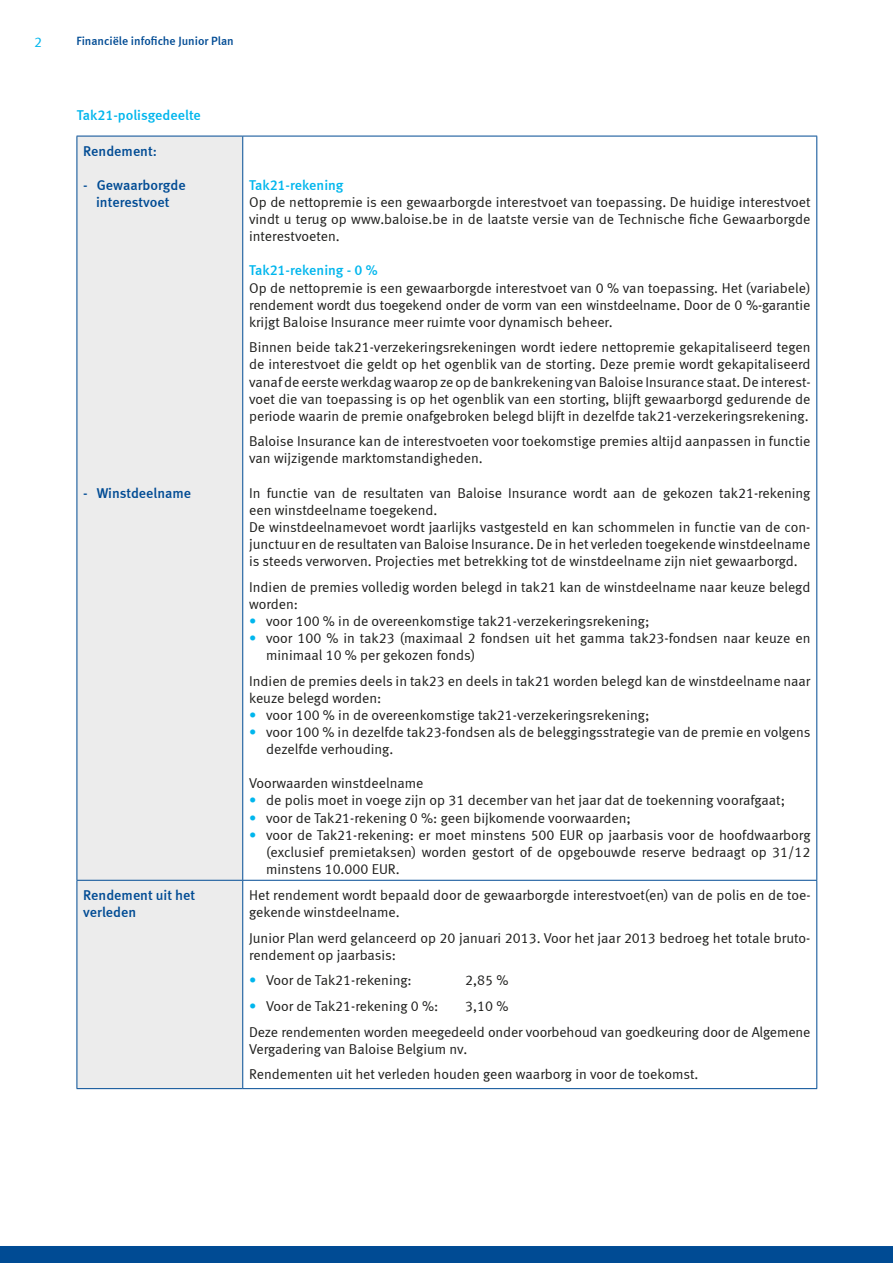
<style>
.page{position:relative;width:893px;height:1263px;background:#fff}
.page>*{position:absolute;margin:0;border:0;box-sizing:border-box;transform-origin:0 0}
.t1{font:14.25px/17.1px "Meta Normal LF";color:#1d1d1b}
.t2{font:14.25px/17.1px "Meta Medium LF";color:#004b94;text-align:center}
.t3{font:14.25px "Meta Medium LF";color:#00b6ed}
.t4{font:14.25px "Meta Normal LF";color:#00b6ed}
.t5{font:12px "Meta Medium LF";color:#004b94}
.s1{color:#00b6ed}
</style>
<div class="page">
<div style="left:0;top:1246px;width:893px;height:17px;background:#004b94"></div>
<div style="left:78px;top:137px;width:164px;height:951px;background:#ececec"></div>
<hr style="left:242px;top:136px;width:1px;height:744px;background:#004b94">
<hr style="left:242px;top:881px;width:1px;height:207px;background:#004b94">
<hr style="left:77px;top:136px;width:166px;height:1px;background:#004b94">
<hr style="left:77px;top:136px;width:1px;height:744px;background:#004b94">
<hr style="left:243px;top:136px;width:574px;height:1px;background:#004b94">
<hr style="left:816px;top:136px;width:1px;height:744px;background:#004b94">
<hr style="left:77px;top:880px;width:166px;height:1px;background:#004b94">
<hr style="left:77px;top:881px;width:1px;height:207px;background:#004b94">
<hr style="left:243px;top:880px;width:574px;height:1px;background:#004b94">
<hr style="left:816px;top:881px;width:1px;height:207px;background:#004b94">
<hr style="left:77px;top:1088px;width:166px;height:1px;background:#004b94">
<hr style="left:243px;top:1088px;width:574px;height:1px;background:#004b94">
<p class="t4" style="left:34px;top:34px;width:9px">2</p>
<p class="t5" style="left:77px;top:34px;width:159px">Financiële infofiche Junior Plan</p>
<p class="t3" style="left:77px;top:106px;width:126px">Tak21-polisgedeelte</p>
<p class="t2" style="left:83px;top:142px;width:75px">Rendement:</p>
<p class="t2" style="left:83px;top:176px;width:104px">- Gewaarborgde interestvoet</p>
<p class="t2" style="left:83px;top:484px;width:109px">- Winstdeelname</p>
<p class="t3" style="left:249px;top:177px;width:96px">Tak21-rekening</p>
<p class="t1" style="left:249px;top:193px;width:563px;text-align:justify">Op de nettopremie is een gewaarborgde interestvoet van toepassing. De huidige interestvoet vindt u terug op www.baloise.be in de laatste versie van de Technische fiche Gewaarborgde interestvoeten.</p>
<p class="t3" style="left:249px;top:262px;width:130px">Tak21-rekening - 0 %</p>
<p class="t1" style="left:249px;top:279px;width:563px;text-align:justify">Op de nettopremie is een gewaarborgde interestvoet van 0 % van toepassing. Het (variabele) rendement wordt dus toegekend onder de vorm van een winstdeelname. Door de 0 %-garantie krijgt Baloise Insurance meer ruimte voor dynamisch beheer.</p>
<p class="t1" style="left:249px;top:339px;width:563px;text-align:justify">Binnen beide tak21-verzekeringsrekeningen wordt iedere nettopremie gekapitaliseerd tegen de interestvoet die geldt op het ogenblik van de storting. Deze premie wordt gekapitaliseerd vanaf de eerste werkdag waarop ze op de bankrekening van Baloise Insurance staat. De interest&shy;voet die van toepassing is op het ogenblik van een storting, blijft gewaarborgd gedurende de periode waarin de premie onafgebroken belegd blijft in dezelfde tak21-verzekeringsrekening.</p>
<p class="t1" style="left:249px;top:433px;width:563px">Baloise Insurance kan de interestvoeten voor toekomstige premies altijd aanpassen in functie van wijzigende marktomstandigheden.</p>
<p class="t1" style="left:249px;top:484px;width:563px">In functie van de resultaten van Baloise Insurance wordt aan de gekozen tak21-rekening een winstdeelname toegekend.<br>De winstdeelnamevoet wordt jaarlijks vastgesteld en kan schommelen in functie van de con&shy;junctuur en de resultaten van Baloise Insurance. De in het verleden toegekende winstdeelname is steeds verworven. Projecties met betrekking tot de winstdeelname zijn niet gewaarborgd.</p>
<p class="t1" style="left:249px;top:578px;width:563px">Indien de premies volledig worden belegd in tak21 kan de winstdeelname naar keuze belegd worden:</p>
<p class="t1" style="left:249px;top:612px;width:402px"><span class="s1">•</span> voor 100 % in de overeenkomstige tak21-verzekeringsrekening;</p>
<p class="t1" style="left:266px;top:629px;width:546px;text-indent:-17px"><span class="s1">•</span> voor 100 % in tak23 (maximaal 2 fondsen uit het gamma tak23-fondsen naar keuze en minimaal 10 % per gekozen fonds)</p>
<p class="t1" style="left:249px;top:672px;width:563px">Indien de premies deels in tak23 en deels in tak21 worden belegd kan de winstdeelname naar keuze belegd worden:</p>
<p class="t1" style="left:249px;top:706px;width:402px"><span class="s1">•</span> voor 100 % in de overeenkomstige tak21-verzekeringsrekening;</p>
<p class="t1" style="left:266px;top:723px;width:546px;text-indent:-17px"><span class="s1">•</span> voor 100 % in dezelfde tak23-fondsen als de beleggingsstrategie van de premie en volgens dezelfde verhouding.</p>
<p class="t1" style="left:249px;top:775px;width:176px">Voorwaarden winstdeelname</p>
<p class="t1" style="left:249px;top:792px;width:537px"><span class="s1">•</span> de polis moet in voege zijn op 31 december van het jaar dat de toekenning voorafgaat;</p>
<p class="t1" style="left:249px;top:809px;width:383px"><span class="s1">•</span> voor de Tak21-rekening 0 %: geen bijkomende voorwaarden;</p>
<p class="t1" style="left:266px;top:826px;width:546px;text-align:justify;text-indent:-17px"><span class="s1">•</span> voor de Tak21-rekening: er moet minstens 500 EUR op jaarbasis voor de hoofdwaarborg (exclusief premietaksen) worden gestort of de opgebouwde reserve bedraagt op 31/12 minstens 10.000 EUR.</p>
<p class="t2" style="left:83px;top:886px;width:114px;text-align:left">Rendement uit het verleden</p>
<p class="t1" style="left:249px;top:886px;width:563px">Het rendement wordt bepaald door de gewaarborgde interestvoet(en) van de polis en de toe&shy;gekende winstdeelname.</p>
<p class="t1" style="left:249px;top:929px;width:563px">Junior Plan werd gelanceerd op 20 januari 2013. Voor het jaar 2013 bedroeg het totale bruto&shy;rendement op jaarbasis:</p>
<p class="t1" style="left:249px;top:972px;width:164px"><span class="s1">•</span> Voor de Tak21-rekening:</p>
<p class="t1" style="left:465px;top:972px;width:45px">2,85 %</p>
<p class="t1" style="left:249px;top:997px;width:191px"><span class="s1">•</span> Voor de Tak21-rekening 0 %:</p>
<p class="t1" style="left:249px;top:993px;width:563px;line-height:25.7px;text-indent:216px">3,10 %<br>Deze rendementen worden meegedeeld onder voorbehoud van goedkeuring door de Algemene</p>
<p class="t1" style="left:249px;top:1036px;width:451px;line-height:25.7px">Vergadering van Baloise Belgium nv.<br>Rendementen uit het verleden houden geen waarborg in voor de toekomst.</p>
</div>
